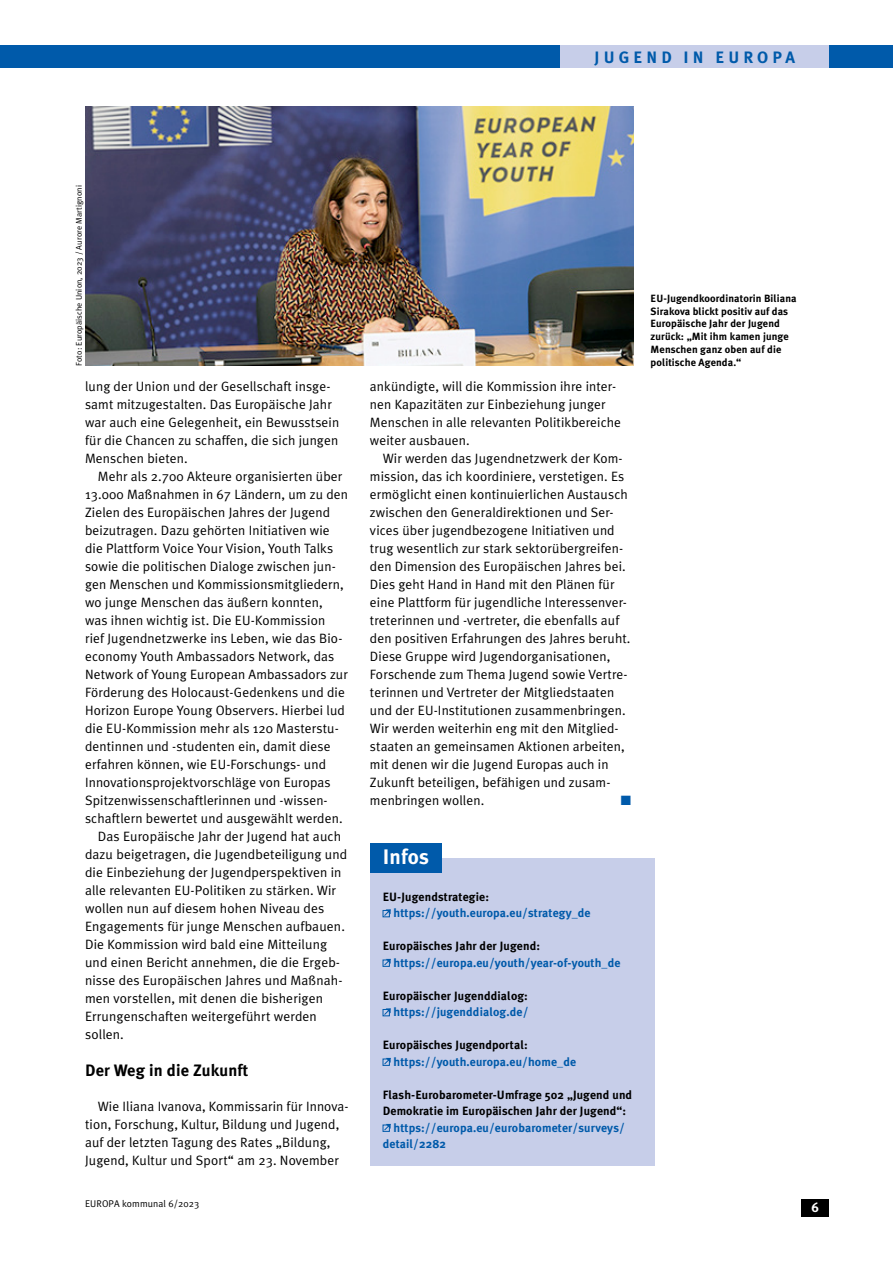
<style>
.page{position:relative;width:893px;height:1263px;background:#fff}
.page>*{position:absolute;margin:0;border:0;box-sizing:border-box;transform-origin:0 0}
.t1{font:700 21px "Meta Plus";letter-spacing:.01em;color:#fff}
.t2{font:700 16.5px "Meta Plus";letter-spacing:.01em;color:#000}
.t3{font:700 16.5px "Meta Plus";letter-spacing:.25em;color:#005aaa}
.t4{font:13.5px/18px "Meta Plus Normal";letter-spacing:.01em;color:#000}
.t5{font:13.5px "Zapf Dingbats ITC";color:#005aaa}
.t6{font:700 13.5px "Meta Plus";color:#fff}
.t7{font:700 12px/16.5px "Meta Plus";letter-spacing:.01em;color:#005aaa}
.t8{font:700 12px/16.5px "Meta Plus";letter-spacing:.01em;color:#000}
.t9{font:700 10.5px/12.8px "Meta Plus";letter-spacing:.01em;color:#000}
.t10{font:9.75px "Meta Plus Normal";letter-spacing:.01em;color:#000}
.t11{font:8.25px "Meta Plus Normal";letter-spacing:.01em;color:#000}
</style>
<div class="page">
<div style="left:0;top:46px;width:893px;height:22px;background:#005aaa"></div>
<div style="left:560px;top:46px;width:269px;height:22px;background:#c7cee9"></div>
<img style="left:85px;top:106px;width:549px;height:260px">
<div style="left:370px;top:858px;width:285px;height:307px;background:#c7cee9"></div>
<div style="left:383px;top:910px;width:7px;height:7px;border:1px solid #005aaa"></div>
<svg style="left:384px;top:909px;width:7px;height:7px"></svg>
<div style="left:383px;top:960px;width:7px;height:7px;border:1px solid #005aaa"></div>
<svg style="left:384px;top:958px;width:7px;height:8px"></svg>
<div style="left:383px;top:1009px;width:7px;height:7px;border:1px solid #005aaa"></div>
<svg style="left:384px;top:1008px;width:7px;height:7px"></svg>
<div style="left:383px;top:1059px;width:7px;height:7px;border:1px solid #005aaa"></div>
<svg style="left:384px;top:1057px;width:7px;height:8px"></svg>
<div style="left:383px;top:1125px;width:7px;height:7px;border:1px solid #005aaa"></div>
<svg style="left:384px;top:1123px;width:7px;height:8px"></svg>
<div style="left:370px;top:843px;width:72px;height:30px;background:#005aaa"></div>
<div style="left:801px;top:1199px;width:28px;height:17px;background:#000"></div>
<p class="t3" style="left:594px;top:48px;width:202px">JUGEND IN EUROPA</p>
<p class="t11" style="left:74px;top:366px;width:182px;rotate:-90deg">Foto: Europäische Union, 2023 / Aurore Martignoni</p>
<p class="t4" style="left:85px;top:377px;width:256px">lung der Union und der Gesellschaft insge&shy;samt mitzugestalten. Das Europäische Jahr war auch eine Gelegenheit, ein Bewusstsein für die Chancen zu schaffen, die sich jungen Menschen bieten.</p>
<p class="t4" style="left:98px;top:467px;width:246px">Mehr als 2.700 Akteure organisierten über</p>
<p class="t4" style="left:85px;top:485px;width:265px">13.000 Maßnahmen in 67 Ländern, um zu den</p>
<p class="t4" style="left:85px;top:503px;width:247px">Zielen des Europäischen Jahres der Jugend</p>
<p class="t4" style="left:85px;top:521px;width:246px">beizutragen. Dazu gehörten Initiativen wie</p>
<p class="t4" style="left:85px;top:539px;width:250px">die Plattform Voice Your Vision, Youth Talks</p>
<p class="t4" style="left:85px;top:557px;width:252px">sowie die politischen Dialoge zwischen jun-</p>
<p class="t4" style="left:85px;top:575px;width:260px">gen Menschen und Kommissionsmitgliedern,</p>
<p class="t4" style="left:85px;top:593px;width:239px">wo junge Menschen das äußern konnten,</p>
<p class="t4" style="left:85px;top:611px;width:242px">was ihnen wichtig ist. Die EU-Kommission</p>
<p class="t4" style="left:85px;top:629px;width:257px">rief Jugendnetzwerke ins Leben, wie das Bio-</p>
<p class="t4" style="left:85px;top:647px;width:251px">economy Youth Ambassadors Network, das</p>
<p class="t4" style="left:85px;top:665px;width:264px">Network of Young European Ambassadors zur</p>
<p class="t4" style="left:85px;top:683px;width:261px">Förderung des Holocaust-Gedenkens und die</p>
<p class="t4" style="left:85px;top:701px;width:261px">Horizon Europe Young Observers. Hierbei lud</p>
<p class="t4" style="left:85px;top:719px;width:255px">die EU-Kommission mehr als 120 Masterstu-</p>
<p class="t4" style="left:85px;top:737px;width:247px">dentinnen und -studenten ein, damit diese</p>
<p class="t4" style="left:85px;top:755px;width:243px">erfahren können, wie EU-Forschungs- und</p>
<p class="t4" style="left:85px;top:773px;width:247px">Innovationsprojektvorschläge von Europas</p>
<p class="t4" style="left:85px;top:791px;width:244px">Spitzenwissenschaftlerinnen und -wissen-</p>
<p class="t4" style="left:85px;top:809px;width:259px">schaftlern bewertet und ausgewählt werden.</p>
<p class="t4" style="left:98px;top:827px;width:245px">Das Europäische Jahr der Jugend hat auch</p>
<p class="t4" style="left:85px;top:845px;width:264px">dazu beigetragen, die Jugendbeteiligung und</p>
<p class="t4" style="left:85px;top:863px;width:258px">die Einbeziehung der Jugendperspektiven in</p>
<p class="t4" style="left:85px;top:881px;width:253px">alle relevanten EU-Politiken zu stärken. Wir</p>
<p class="t4" style="left:85px;top:899px;width:241px">wollen nun auf diesem hohen Niveau des</p>
<p class="t4" style="left:85px;top:917px;width:261px">Engagements für junge Menschen aufbauen.</p>
<p class="t4" style="left:85px;top:935px;width:244px">Die Kommission wird bald eine Mitteilung</p>
<p class="t4" style="left:85px;top:953px;width:257px">und einen Bericht annehmen, die die Ergeb-</p>
<p class="t4" style="left:85px;top:971px;width:259px">nisse des Europäischen Jahres und Maßnah-</p>
<p class="t4" style="left:85px;top:989px;width:240px">men vorstellen, mit denen die bisherigen</p>
<p class="t4" style="left:85px;top:1007px;width:233px">Errungenschaften weitergeführt werden</p>
<p class="t4" style="left:85px;top:1025px;width:40px">sollen.</p>
<p class="t2" style="left:85px;top:1061px;width:165px">Der Weg in die Zukunft</p>
<p class="t4" style="left:85px;top:1097px;width:265px;text-indent:13px">Wie Iliana Ivanova, Kommissarin für Innova&shy;tion, Forschung, Kultur, Bildung und Jugend, auf der letzten Tagung des Rates „Bildung, Jugend, Kultur und Sport“ am 23. November</p>
<p class="t10" style="left:85px;top:1198px;width:116px">EUROPA kommunal 6/2023</p>
<p class="t4" style="left:370px;top:377px;width:253px">ankündigte, will die Kommission ihre inter&shy;nen Kapazitäten zur Einbeziehung junger Menschen in alle relevanten Politikbereiche weiter ausbauen.</p>
<p class="t4" style="left:370px;top:449px;width:262px;text-indent:13px">Wir werden das Jugendnetzwerk der Kom&shy;mission, das ich koordiniere, verstetigen. Es ermöglicht einen kontinuierlichen Austausch zwischen den Generaldirektionen und Ser&shy;vices über jugendbezogene Initiativen und trug wesentlich zur stark sektorübergreifen&shy;den Dimension des Europäischen Jahres bei.<br>Dies geht Hand in Hand mit den Plänen für eine Plattform für jugendliche Interessenver&shy;treterinnen und -vertreter, die ebenfalls auf den positiven Erfahrungen des Jahres beruht.<br>Diese Gruppe wird Jugendorganisationen, Forschende zum Thema Jugend sowie Vertre&shy;terinnen und Vertreter der Mitgliedstaaten und der EU-Institutionen zusammenbringen.<br>Wir werden weiterhin eng mit den Mitglied&shy;staaten an gemeinsamen Aktionen arbeiten, mit denen wir die Jugend Europas auch in Zukunft beteiligen, befähigen und zusam&shy;menbringen wollen.</p>
<p class="t5" style="left:621px;top:794px;width:11px">■</p>
<h1 class="t1" style="left:383px;top:845px;width:48px">Infos</h1>
<p class="t8" style="left:383px;top:888px;width:108px">EU-Jugendstrategie:</p>
<p class="t7" style="left:394px;top:905px;width:199px">https://youth.europa.eu/strategy_de</p>
<p class="t8" style="left:383px;top:938px;width:159px">Europäisches Jahr der Jugend:</p>
<p class="t7" style="left:394px;top:954px;width:228px">https://europa.eu/youth/year-of-youth_de</p>
<p class="t8" style="left:383px;top:987px;width:147px">Europäischer Jugenddialog:</p>
<p class="t7" style="left:394px;top:1004px;width:136px">https://jugenddialog.de/</p>
<p class="t8" style="left:383px;top:1037px;width:147px">Europäisches Jugendportal:</p>
<p class="t7" style="left:394px;top:1053px;width:184px">https://youth.europa.eu/home_de</p>
<p class="t8" style="left:383px;top:1086px;width:251px">Flash-Eurobarometer-Umfrage 502 „Jugend und<br>Demokratie im Europäischen Jahr der Jugend“:</p>
<p class="t7" style="left:383px;top:1119px;width:244px;text-indent:11px">https://europa.eu/eurobarometer/surveys/ detail/2282</p>
<p class="t9" style="left:651px;top:292px;width:148px">EU-Jugendkoordinatorin Biliana<br>Sirakova blickt positiv auf das<br>Europäische Jahr der Jugend zurück: „Mit ihm kamen junge<br>Menschen ganz oben auf die politische Agenda.“</p>
<p class="t6" style="left:812px;top:1199px;width:9px">6</p>
</div>
